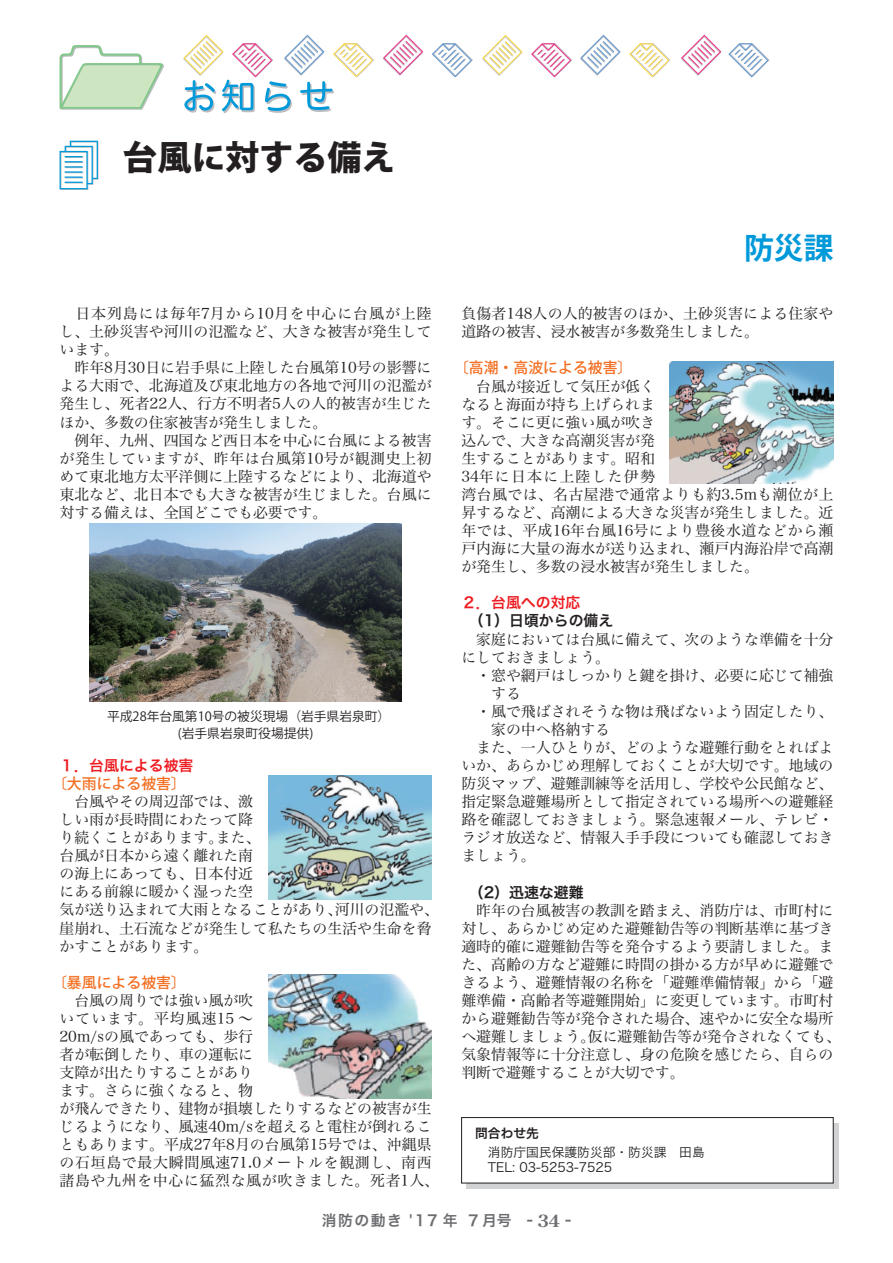
<style>
.page{position:relative;width:893px;height:1263px;background:#fff}
.page>*{position:absolute;margin:0;border:0;box-sizing:border-box;transform-origin:0 0}
.t1{font:800 34.05px "Koz Go Pro";color:#231f20}
.t2{font:700 29.7px "Koz Go Pro";color:#0099da}
.t3{font:14.85px/18px "Hira Min Pro N W3";color:#231f20}
.t4{font:500 14.85px "Koz Go Pro";color:#f36e21}
.t5{font:14.85px "Hira Kaku Pro N W6";color:#231f20}
.t6{font:14.85px "Hira Kaku Pro N W6";color:#ee1d23}
.t7{font:14.85px "Hira Kaku Pro W6";letter-spacing:.1em;color:#6c6d70}
.t8{font:12.75px/17px "Koz Go Pro";color:#231f20;text-align:center}
.t9{font:12.75px/14.9px "Hira Kaku Pro N W3";color:#231f20}
.t10{font:12.75px "Hira Kaku Pro N W6";color:#231f20}
.s1{font-family:"Century Old Style Std";font-weight:700;font-size:16.95px}
</style>
<div class="page">
<svg style="left:60px;top:141px;width:39px;height:49px"></svg>
<img style="left:268px;top:775px;width:164px;height:124px">
<img style="left:670px;top:361px;width:163px;height:123px">
<img style="left:268px;top:974px;width:164px;height:124px">
<img style="left:89px;top:523px;width:313px;height:179px">
<svg style="left:467px;top:1123px;width:372px;height:65px;background:#bdbdbf"></svg>
<div style="left:462px;top:1117px;width:371px;height:66px;background:#fff"></div>
<div style="left:461px;top:1117px;width:372px;height:66px;border:1px solid #231f20"></div>
<svg style="left:60px;top:45px;width:104px;height:65px"></svg>
<svg style="left:432px;top:43px;width:41px;height:34px"></svg>
<svg style="left:383px;top:35px;width:40px;height:41px"></svg>
<svg style="left:531px;top:43px;width:41px;height:34px"></svg>
<svg style="left:482px;top:35px;width:41px;height:41px"></svg>
<svg style="left:629px;top:43px;width:41px;height:34px"></svg>
<svg style="left:580px;top:35px;width:40px;height:41px"></svg>
<svg style="left:728px;top:43px;width:42px;height:34px"></svg>
<svg style="left:681px;top:35px;width:40px;height:41px"></svg>
<svg style="left:183px;top:35px;width:191px;height:78px"></svg>
<h1 class="t1" style="left:123px;top:136px;width:274px">台風に対する備え</h1>
<p class="t3" style="left:60px;top:303px;width:374px">　日本列島には毎年7月から10月を中心に台風が上陸し、土砂災害や河川の氾濫など、大きな被害が発生しています。<br>　昨年8月30日に岩手県に上陸した台風第10号の影響による大雨で、北海道及び東北地方の各地で河川の氾濫が発生し、死者22人、行方不明者5人の人的被害が生じたほか、多数の住家被害が発生しました。<br>　例年、九州、四国など西日本を中心に台風による被害が発生していますが、昨年は台風第10号が観測史上初めて東北地方太平洋側に上陸するなどにより、北海道や東北など、北日本でも大きな被害が生じました。台風に対する備えは、全国どこでも必要です。</p>
<p class="t8" style="left:107px;top:708px;width:285px">平成28年台風第10号の被災現場（岩手県岩泉町）(岩手県岩泉町役場提供)</p>
<p class="t6" style="left:60px;top:752px;width:135px">１．台風による被害</p>
<p class="t4" style="left:52px;top:774px;width:135px">〔大雨による被害〕</p>
<p class="t3" style="left:60px;top:791px;width:381px">　台風やその周辺部では、激<br>しい雨が長時間にわたって降<br>り続くことがあります。また、<br>台風が日本から遠く離れた南<br>の海上にあっても、日本付近<br>にある前線に暖かく湿った空<br>気が送り込まれて大雨となることがあり、河川の氾濫や、崖崩れ、土石流などが発生して私たちの生活や生命を脅かすことがあります。</p>
<p class="t4" style="left:52px;top:973px;width:135px">〔暴風による被害〕</p>
<p class="t3" style="left:60px;top:990px;width:381px">　台風の周りでは強い風が吹<br>いています。平均風速15 ～<br>20m/sの風であっても、歩行<br>者が転倒したり、車の運転に<br>支障が出たりすることがあり<br>ます。さらに強くなると、物<br>が飛んできたり、建物が損壊したりするなどの被害が生じるようになり、風速40m/sを超えると電柱が倒れることもあります。平成27年8月の台風第15号では、沖縄県の石垣島で最大瞬間風速71.0メートルを観測し、南西諸島や九州を中心に猛烈な風が吹きました。死者1人、</p>
<h2 class="t2" style="left:744px;top:229px;width:91px">防災課</h2>
<p class="t3" style="left:461px;top:303px;width:374px">負傷者148人の人的被害のほか、土砂災害による住家や道路の被害、浸水被害が多数発生しました。</p>
<p class="t4" style="left:454px;top:358px;width:180px">〔高潮・高波による被害〕</p>
<p class="t3" style="left:461px;top:376px;width:374px">　台風が接近して気圧が低く<br>なると海面が持ち上げられま<br>す。そこに更に強い風が吹き<br>込んで、大きな高潮災害が発<br>生することがあります。昭和<br>34年に日本に上陸した伊勢<br>湾台風では、名古屋港で通常よりも約3.5mも潮位が上昇するなど、高潮による大きな災害が発生しました。近年では、平成16年台風16号により豊後水道などから瀬戸内海に大量の海水が送り込まれ、瀬戸内海沿岸で高潮が発生し、多数の浸水被害が発生しました。</p>
<p class="t6" style="left:461px;top:589px;width:121px">２．台風への対応</p>
<p class="t5" style="left:461px;top:607px;width:153px">　（1）日頃からの備え</p>
<p class="t3" style="left:461px;top:629px;width:374px">　家庭においては台風に備えて、次のような準備を十分</p>
<p class="t3" style="left:461px;top:647px;width:150px">にしておきましょう。</p>
<p class="t3" style="left:461px;top:665px;width:374px">　・窓や網戸はしっかりと鍵を掛け、必要に応じて補強</p>
<p class="t3" style="left:491px;top:683px;width:31px">する</p>
<p class="t3" style="left:461px;top:701px;width:374px">　・風で飛ばされそうな物は飛ばないよう固定したり、</p>
<p class="t3" style="left:491px;top:719px;width:121px">家の中へ格納する</p>
<p class="t3" style="left:461px;top:737px;width:374px">　また、一人ひとりが、どのような避難行動をとればよ</p>
<p class="t3" style="left:461px;top:755px;width:374px">いか、あらかじめ理解しておくことが大切です。地域の</p>
<p class="t3" style="left:461px;top:773px;width:374px">防災マップ、避難訓練等を活用し、学校や公民館など、</p>
<p class="t3" style="left:461px;top:791px;width:374px">指定緊急避難場所として指定されている場所への避難経</p>
<p class="t3" style="left:461px;top:809px;width:374px">路を確認しておきましょう。緊急速報メール、テレビ・</p>
<p class="t3" style="left:461px;top:827px;width:374px">ラジオ放送など、情報入手手段についても確認しておき</p>
<p class="t3" style="left:461px;top:845px;width:76px">ましょう。</p>
<p class="t5" style="left:461px;top:878px;width:124px">　（2）迅速な避難</p>
<p class="t3" style="left:461px;top:900px;width:381px">　昨年の台風被害の教訓を踏まえ、消防庁は、市町村に対し、あらかじめ定めた避難勧告等の判断基準に基づき適時的確に避難勧告等を発令するよう要請しました。また、高齢の方など避難に時間の掛かる方が早めに避難できるよう、避難情報の名称を「避難準備情報」から「避難準備・高齢者等避難開始」に変更しています。市町村から避難勧告等が発令された場合、速やかに安全な場所へ避難しましょう。仮に避難勧告等が発令されなくても、気象情報等に十分注意し、身の危険を感じたら、自らの判断で避難することが大切です。</p>
<p class="t10" style="left:475px;top:1122px;width:65px">問合わせ先</p>
<p class="t9" style="left:475px;top:1144px;width:231px">　消防庁国民保護防災部・防災課　田島　TEL: 03-5253-7525</p>
<p class="t7" style="left:322px;top:1207px;width:251px">消防の動き '17 年 ７月号 - <span class="s1">34</span> -</p>
</div>
